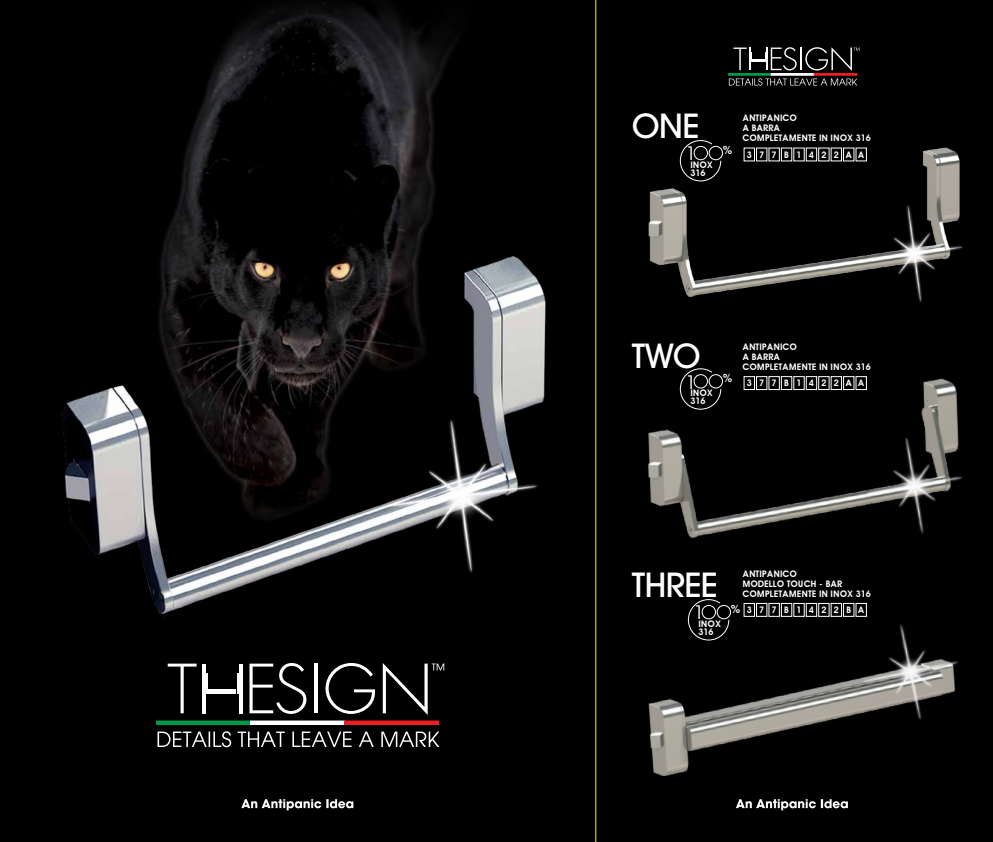
<style>
.page{position:relative;width:993px;height:842px;background:#fff}
.page>*{position:absolute;margin:0;border:0;box-sizing:border-box;transform-origin:0 0}
.t1{font:500 33px "Avant Garde";letter-spacing:-.025em;color:#fff}
.t2{font:19px "Avant Garde";color:#fff}
.t3{font:600 11.1px "Avant Garde";color:#fff}
.t4{font:600 9px/10px "Avant Garde";letter-spacing:-.005em;color:#fff}
.t5{font:600 9px "Avant Garde";letter-spacing:.82em;color:#fff}
</style>
<div class="page">
<div style="left:0;top:0;width:992px;height:842px;background:#000"></div>
<img style="left:162px;top:2px;width:292px;height:249px">
<img style="left:61px;top:251px;width:536px;height:381px">
<svg style="left:157px;top:731px;width:282px;height:16px"></svg>
<div style="left:156px;top:721px;width:95px;height:3px;border:1px solid #00984a"></div>
<div style="left:250px;top:721px;width:94px;height:3px;border:1px solid #fff"></div>
<div style="left:344px;top:721px;width:94px;height:3px;border:1px solid #ed1d24"></div>
<svg style="left:241px;top:799px;width:112px;height:11px"></svg>
<hr style="left:206px;top:673px;width:2px;height:21px;background:#fff">
<hr style="left:236px;top:673px;width:2px;height:21px;background:#fff">
<hr style="left:208px;top:689px;width:28px;height:4px;background:#fff">
<svg style="left:168px;top:664px;width:28px;height:49px"></svg>
<svg style="left:249px;top:663px;width:57px;height:51px"></svg>
<hr style="left:314px;top:664px;width:4px;height:49px;background:#fff">
<svg style="left:325px;top:663px;width:50px;height:51px"></svg>
<hr style="left:202px;top:664px;width:3px;height:49px;background:#fff">
<hr style="left:239px;top:664px;width:3px;height:49px;background:#fff">
<svg style="left:382px;top:663px;width:62px;height:52px"></svg>
<svg style="left:728px;top:78px;width:129px;height:8px"></svg>
<div style="left:728px;top:74px;width:43px;height:1px;border:1px solid #00984a"></div>
<div style="left:771px;top:74px;width:42px;height:1px;border:1px solid #fff"></div>
<div style="left:813px;top:74px;width:43px;height:1px;border:1px solid #ed1d24"></div>
<svg style="left:733px;top:47px;width:126px;height:24px"></svg>
<img style="left:648px;top:147px;width:315px;height:155px">
<img style="left:648px;top:376px;width:315px;height:162px">
<img style="left:648px;top:602px;width:310px;height:209px">
<div style="left:780px;top:148px;width:11px;height:13px;border:1px solid #fff"></div>
<div style="left:818px;top:148px;width:11px;height:13px;border:1px solid #fff"></div>
<div style="left:756px;top:148px;width:10px;height:13px;border:1px solid #fff"></div>
<div style="left:843px;top:148px;width:10px;height:13px;border:1px solid #fff"></div>
<svg style="left:679px;top:140px;width:42px;height:42px"></svg>
<div style="left:693px;top:146px;width:14px;height:14px;border:1px solid #fff;border-radius:50%"></div>
<div style="left:708px;top:146px;width:14px;height:14px;border:1px solid #fff;border-radius:50%"></div>
<svg style="left:679px;top:368px;width:42px;height:42px"></svg>
<div style="left:693px;top:374px;width:14px;height:14px;border:1px solid #fff;border-radius:50%"></div>
<div style="left:708px;top:374px;width:14px;height:14px;border:1px solid #fff;border-radius:50%"></div>
<svg style="left:687px;top:599px;width:42px;height:42px"></svg>
<div style="left:701px;top:605px;width:14px;height:14px;border:1px solid #fff;border-radius:50%"></div>
<div style="left:716px;top:605px;width:14px;height:14px;border:1px solid #fff;border-radius:50%"></div>
<hr style="left:595px;top:0;width:1px;height:842px;background:#ffe800">
<h1 class="t1" style="left:631px;top:106px;width:69px">ONE</h1>
<p class="t4" style="left:742px;top:112px;width:130px">ANTIPANICO<br>A BARRA<br>COMPLETAMENTE IN INOX 316</p>
<p class="t5" style="left:746px;top:149px;width:118px">377B 1422AA</p>
<p class="t4" style="left:690px;top:161px;width:24px;line-height:8px">INOX<br>316</p>
<h2 class="t2" style="left:685px;top:142px;width:12px">1</h2>
<p class="t3" style="left:722px;top:143px;width:11px">%</p>
<h1 class="t1" style="left:631px;top:335px;width:70px">TWO</h1>
<h2 class="t2" style="left:685px;top:370px;width:12px">1</h2>
<p class="t3" style="left:722px;top:372px;width:11px">%</p>
<p class="t4" style="left:690px;top:389px;width:24px;line-height:8px">INOX<br>316</p>
<p class="t4" style="left:742px;top:341px;width:130px">ANTIPANICO<br>A BARRA<br>COMPLETAMENTE IN INOX 316</p>
<p class="t5" style="left:746px;top:378px;width:118px">377B 1422AA</p>
<h1 class="t1" style="left:631px;top:564px;width:88px">THREE</h1>
<p class="t4" style="left:742px;top:569px;width:130px">ANTIPANICO<br>MODELLO TOUCH - BAR<br>COMPLETAMENTE IN INOX 316</p>
<p class="t5" style="left:746px;top:605px;width:118px">377B 1422BA</p>
<h2 class="t2" style="left:693px;top:601px;width:12px">1</h2>
<p class="t3" style="left:730px;top:602px;width:11px">%</p>
<p class="t4" style="left:698px;top:620px;width:24px;line-height:8px">INOX<br>316</p>
</div>
